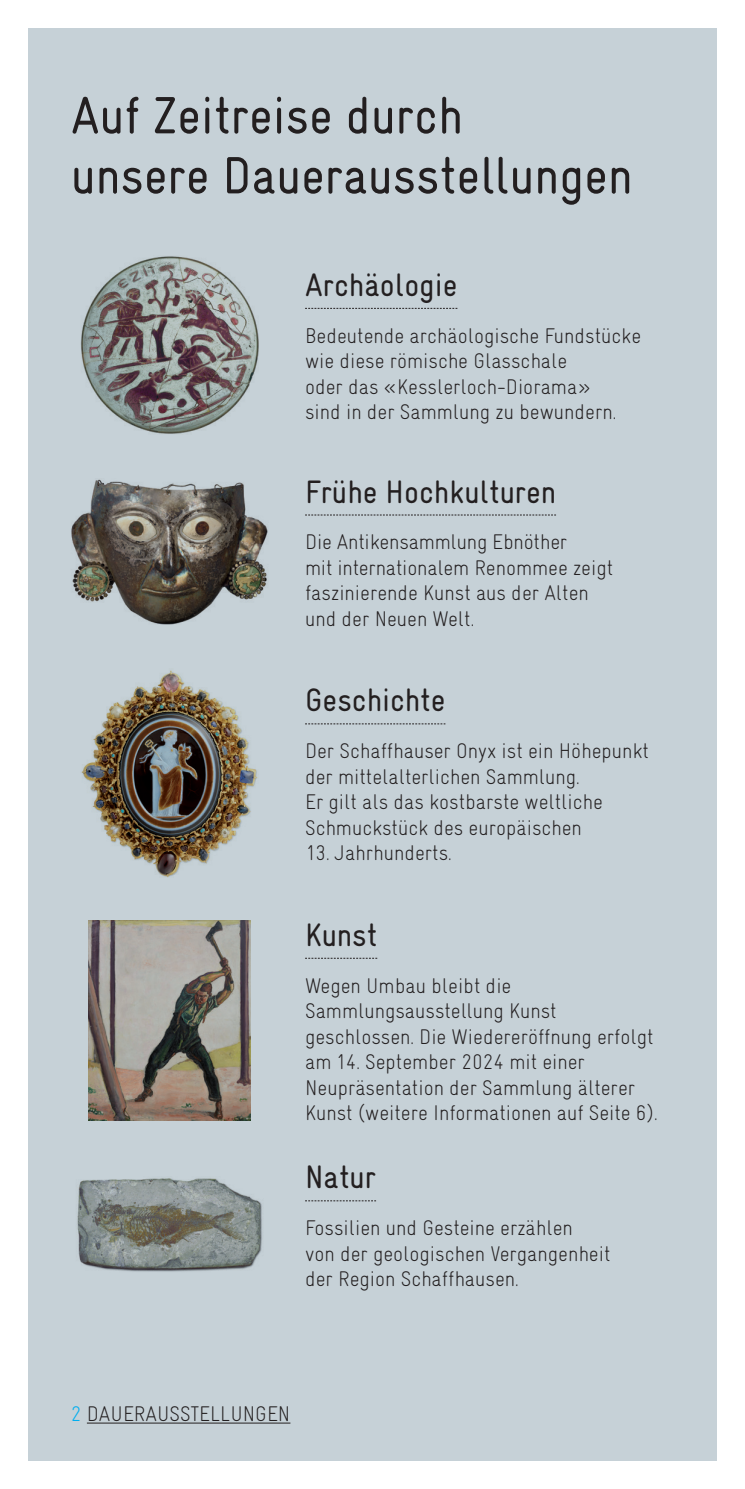
<style>
.page{position:relative;width:745px;height:1489px;background:#fff}
.page>*{position:absolute;margin:0;border:0;box-sizing:border-box;transform-origin:0 0}
.t1{font:52.5px/60px "Gravur Condensed";color:#231f20}
.t2{font:32.5px "Gravur Condensed";color:#231f20}
.t3{font:300 21.25px/25.5px "Gravur Condensed";color:#231f20}
.s1{color:#00aeef}
</style>
<div class="page">
<div style="left:28px;top:28px;width:688px;height:1432px;background:#c6d1d7"></div>
<svg style="left:305px;top:308px;width:152px;height:1px"></svg>
<img style="left:81px;top:256px;width:177px;height:178px">
<svg style="left:305px;top:723px;width:140px;height:1px"></svg>
<img style="left:81px;top:670px;width:177px;height:207px">
<svg style="left:305px;top:514px;width:251px;height:1px"></svg>
<img style="left:71px;top:479px;width:197px;height:145px">
<svg style="left:305px;top:957px;width:72px;height:1px"></svg>
<img style="left:88px;top:920px;width:162px;height:200px">
<svg style="left:305px;top:1200px;width:71px;height:1px"></svg>
<img style="left:77px;top:1178px;width:185px;height:94px">
<hr style="left:87px;top:1422px;width:203px;height:1px;background:#231f20">
<h1 class="t1" style="left:71px;top:85px;width:562px">Auf Zeitreise durch<br>unsere Dauerausstellungen</h1>
<h2 class="t2" style="left:305px;top:266px;width:154px">Archäologie</h2>
<p class="t3" style="left:305px;top:322px;width:337px">Bedeutende archäologische Fundstücke wie diese römische Glasschale<br>oder das «Kesslerloch-Diorama»<br>sind in der Sammlung zu bewundern.</p>
<h2 class="t2" style="left:305px;top:473px;width:252px">Frühe Hochkulturen</h2>
<p class="t3" style="left:305px;top:529px;width:309px">Die Antikensammlung Ebnöther<br>mit internationalem Renommee zeigt faszinierende Kunst aus der Alten und der Neuen Welt.</p>
<h2 class="t2" style="left:305px;top:682px;width:142px">Geschichte</h2>
<p class="t3" style="left:305px;top:738px;width:345px">Der Schaffhauser Onyx ist ein Höhepunkt der mittelalterlichen Sammlung.<br>Er gilt als das kostbarste weltliche Schmuckstück des europäischen</p>
<p class="t3" style="left:305px;top:840px;width:148px">13. Jahrhunderts.</p>
<h2 class="t2" style="left:305px;top:916px;width:74px">Kunst</h2>
<p class="t3" style="left:305px;top:972px;width:354px">Wegen Umbau bleibt die Sammlungsausstellung Kunst geschlossen. Die Wiedereröffnung erfolgt am 14. September 2024 mit einer Neupräsentation der Sammlung älterer Kunst (weitere Informationen auf Seite 6).</p>
<h2 class="t2" style="left:305px;top:1158px;width:72px">Natur</h2>
<p class="t3" style="left:305px;top:1214px;width:307px">Fossilien und Gesteine erzählen<br>von der geologischen Vergangenheit der Region Schaffhausen.</p>
<p class="t3" style="left:71px;top:1400px;width:221px"><span class="s1">2</span> DAUERAUSSTELLUNGEN</p>
</div>
